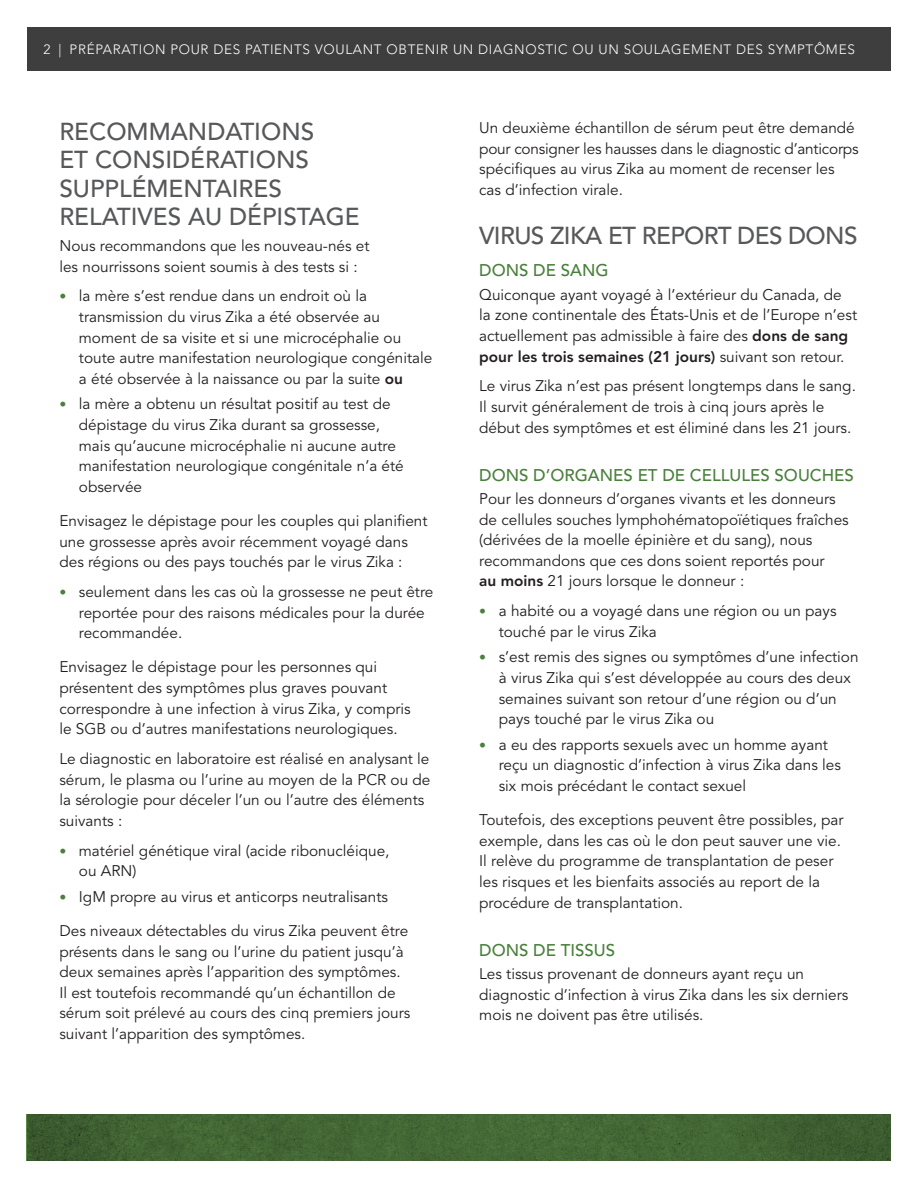
<style>
.page{position:relative;width:918px;height:1188px;background:#fff}
.page>*{position:absolute;margin:0;border:0;box-sizing:border-box;transform-origin:0 0}
.Heading_1{font:500 24.3px/28.5px "Avenir LT Std";color:#57585a}
.Heading_1-2{font:500 24.3px "Avenir LT Std";letter-spacing:-.025em;color:#57585a}
.Heading_2{font:500 16.8px "Avenir LT Std";color:#49803b}
.BODY{font:15.3px/20.7px "Avenir LT Std";color:#231f20}
.BODY_Last{font:15.3px/20.7px "Avenir LT Std";color:#231f20}
.t1{font:300 13.5px "Avenir LT Std";letter-spacing:.05em;color:#fff}
.s1{font-size:13.8px;color:#49803b}
.s2{font-weight:800}
</style>
<div class="page">
<div style="left:27px;top:27px;width:864px;height:44px;background:#3e3e3f"></div>
<svg style="left:27px;top:1115px;width:864px;height:46px;background:#426433"></svg>
<p class="t1" style="left:43px;top:41px;width:813px">2 | PRÉPARATION POUR DES PATIENTS VOULANT OBTENIR UN DIAGNOSTIC OU UN SOULAGEMENT DES SYMPTÔMES</p>
<p class="Heading_1" style="left:59px;top:118px;width:302px">RECOMMANDATIONS<br>ET CONSIDÉRATIONS<br>SUPPLÉMENTAIRES<br>RELATIVES AU DÉPISTAGE</p>
<p class="BODY" style="left:59px;top:236px;width:312px">Nous recommandons que les nouveau-nés et les nourrissons soient soumis à des tests si :</p>
<p class="BODY" style="left:79px;top:286px;width:355px;text-indent:-20px"><span class="s1">•</span> la mère s’est rendue dans un endroit où la transmission du virus Zika a été observée au moment de sa visite et si une microcéphalie ou toute autre manifestation neurologique congénitale a été observée à la naissance ou par la suite <span class="s2">ou</span></p>
<p class="BODY" style="left:79px;top:394px;width:326px;text-indent:-20px"><span class="s1">•</span> la mère a obtenu un résultat positif au test de dépistage du virus Zika durant sa grossesse, mais qu’aucune microcéphalie ni aucune autre manifestation neurologique congénitale n’a été observée</p>
<p class="BODY" style="left:59px;top:511px;width:370px">Envisagez le dépistage pour les couples qui planifient une grossesse après avoir récemment voyagé dans des régions ou des pays touchés par le virus Zika :</p>
<p class="BODY" style="left:79px;top:582px;width:356px;text-indent:-20px"><span class="s1">•</span> seulement dans les cas où la grossesse ne peut être reportée pour des raisons médicales pour la durée recommandée.</p>
<p class="BODY" style="left:59px;top:657px;width:353px">Envisagez le dépistage pour les personnes qui présentent des symptômes plus graves pouvant correspondre à une infection à virus Zika, y compris le SGB ou d’autres manifestations neurologiques.</p>
<p class="BODY" style="left:59px;top:749px;width:373px">Le diagnostic en laboratoire est réalisé en analysant le sérum, le plasma ou l’urine au moyen de la PCR ou de la sérologie pour déceler l’un ou l’autre des éléments suivants :</p>
<p class="BODY" style="left:79px;top:841px;width:312px;text-indent:-20px"><span class="s1">•</span> matériel génétique viral (acide ribonucléique, ou ARN)</p>
<p class="BODY" style="left:59px;top:887px;width:330px"><span class="s1">•</span> IgM propre au virus et anticorps neutralisants</p>
<p class="BODY" style="left:59px;top:921px;width:353px">Des niveaux détectables du virus Zika peuvent être présents dans le sang ou l’urine du patient jusqu’à deux semaines après l’apparition des symptômes.<br>Il est toutefois recommandé qu’un échantillon de sérum soit prélevé au cours des cinq premiers jours suivant l’apparition des symptômes.</p>
<p class="BODY_Last" style="left:479px;top:118px;width:381px">Un deuxième échantillon de sérum peut être demandé pour consigner les hausses dans le diagnostic d’anticorps spécifiques au virus Zika au moment de recenser les cas d’infection virale.</p>
<p class="Heading_1-2" style="left:479px;top:221px;width:380px">VIRUS ZIKA ET REPORT DES DONS</p>
<h2 class="Heading_2" style="left:479px;top:261px;width:131px">DONS DE SANG</h2>
<p class="BODY" style="left:479px;top:284px;width:379px">Quiconque ayant voyagé à l’extérieur du Canada, de la zone continentale des États-Unis et de l’Europe n’est actuellement pas admissible à faire des <span class="s2">dons de sang pour les trois semaines (21 jours)</span> suivant son retour.</p>
<p class="BODY_Last" style="left:479px;top:376px;width:378px">Le virus Zika n’est pas présent longtemps dans le sang.<br>Il survit généralement de trois à cinq jours après le début des symptômes et est éliminé dans les 21 jours.</p>
<h2 class="Heading_2" style="left:479px;top:465px;width:376px">DONS D’ORGANES ET DE CELLULES SOUCHES</h2>
<p class="BODY" style="left:479px;top:489px;width:371px">Pour les donneurs d’organes vivants et les donneurs de cellules souches lymphohématopoïétiques fraîches (dérivées de la moelle épinière et du sang), nous recommandons que ces dons soient reportés pour<br><span class="s2">au moins</span> 21 jours lorsque le donneur :</p>
<p class="BODY" style="left:499px;top:601px;width:339px;text-indent:-20px"><span class="s1">•</span> a habité ou a voyagé dans une région ou un pays touché par le virus Zika</p>
<p class="BODY" style="left:499px;top:647px;width:361px;text-indent:-20px"><span class="s1">•</span> s’est remis des signes ou symptômes d’une infection à virus Zika qui s’est développée au cours des deux semaines suivant son retour d’une région ou d’un pays touché par le virus Zika ou</p>
<p class="BODY" style="left:499px;top:735px;width:344px;text-indent:-20px"><span class="s1">•</span> a eu des rapports sexuels avec un homme ayant reçu un diagnostic d’infection à virus Zika dans les six mois précédant le contact sexuel</p>
<p class="BODY_Last" style="left:479px;top:810px;width:366px">Toutefois, des exceptions peuvent être possibles, par exemple, dans les cas où le don peut sauver une vie.<br>Il relève du programme de transplantation de peser les risques et les bienfaits associés au report de la procédure de transplantation.</p>
<h2 class="Heading_2" style="left:479px;top:940px;width:137px">DONS DE TISSUS</h2>
<p class="BODY_Last" style="left:479px;top:964px;width:371px">Les tissus provenant de donneurs ayant reçu un diagnostic d’infection à virus Zika dans les six derniers mois ne doivent pas être utilisés.</p>
</div>
